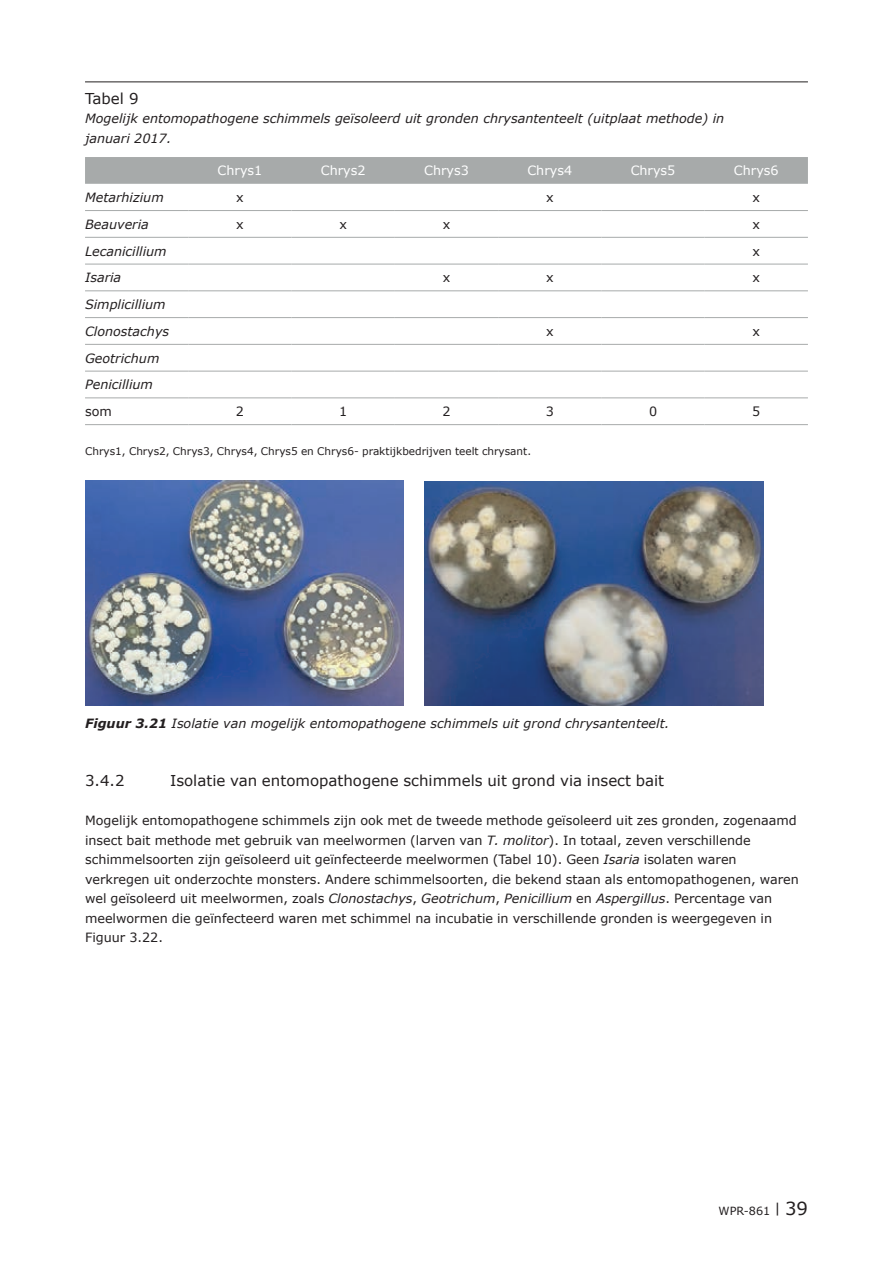
<style>
.page{position:relative;width:893px;height:1263px;background:#fff}
.page>*{position:absolute;margin:0;border:0;box-sizing:border-box;transform-origin:0 0}
.t1{font:15px "Verdana";color:#231f20}
.t2{font:12.75px/19.5px "Verdana";color:#231f20}
.t3{font:italic 12.75px/26.7px "Verdana";color:#231f20}
.t4{font:12.75px "Verdana";color:#fff}
.t5{font:11.25px "Verdana";color:#231f20}
.t6{font:10.5px "Verdana";color:#231f20}
.s1{font-weight:700}
.s2{font-style:italic}
.s3{font-size:18px}
</style>
<div class="page">
<hr style="left:85px;top:82px;width:723px;height:1px;background:#231f20">
<div style="left:85px;top:157px;width:723px;height:27px;background:#a7aaaa"></div>
<hr style="left:85px;top:210px;width:103px;height:1px;background:#a7aaaa">
<hr style="left:188px;top:210px;width:104px;height:1px;background:#a7aaaa">
<hr style="left:292px;top:210px;width:103px;height:1px;background:#a7aaaa">
<hr style="left:395px;top:210px;width:103px;height:1px;background:#a7aaaa">
<hr style="left:498px;top:210px;width:103px;height:1px;background:#a7aaaa">
<hr style="left:601px;top:210px;width:104px;height:1px;background:#a7aaaa">
<hr style="left:705px;top:210px;width:103px;height:1px;background:#a7aaaa">
<hr style="left:85px;top:237px;width:103px;height:1px;background:#a7aaaa">
<hr style="left:188px;top:237px;width:104px;height:1px;background:#a7aaaa">
<hr style="left:292px;top:237px;width:103px;height:1px;background:#a7aaaa">
<hr style="left:395px;top:237px;width:103px;height:1px;background:#a7aaaa">
<hr style="left:498px;top:237px;width:103px;height:1px;background:#a7aaaa">
<hr style="left:601px;top:237px;width:104px;height:1px;background:#a7aaaa">
<hr style="left:705px;top:237px;width:103px;height:1px;background:#a7aaaa">
<hr style="left:85px;top:264px;width:103px;height:1px;background:#a7aaaa">
<hr style="left:188px;top:264px;width:104px;height:1px;background:#a7aaaa">
<hr style="left:292px;top:264px;width:103px;height:1px;background:#a7aaaa">
<hr style="left:395px;top:264px;width:103px;height:1px;background:#a7aaaa">
<hr style="left:498px;top:264px;width:103px;height:1px;background:#a7aaaa">
<hr style="left:601px;top:264px;width:104px;height:1px;background:#a7aaaa">
<hr style="left:705px;top:264px;width:103px;height:1px;background:#a7aaaa">
<hr style="left:85px;top:290px;width:103px;height:1px;background:#a7aaaa">
<hr style="left:188px;top:290px;width:104px;height:1px;background:#a7aaaa">
<hr style="left:292px;top:290px;width:103px;height:1px;background:#a7aaaa">
<hr style="left:395px;top:290px;width:103px;height:1px;background:#a7aaaa">
<hr style="left:498px;top:290px;width:103px;height:1px;background:#a7aaaa">
<hr style="left:601px;top:290px;width:104px;height:1px;background:#a7aaaa">
<hr style="left:705px;top:290px;width:103px;height:1px;background:#a7aaaa">
<hr style="left:85px;top:317px;width:103px;height:1px;background:#a7aaaa">
<hr style="left:188px;top:317px;width:104px;height:1px;background:#a7aaaa">
<hr style="left:292px;top:317px;width:103px;height:1px;background:#a7aaaa">
<hr style="left:395px;top:317px;width:103px;height:1px;background:#a7aaaa">
<hr style="left:498px;top:317px;width:103px;height:1px;background:#a7aaaa">
<hr style="left:601px;top:317px;width:104px;height:1px;background:#a7aaaa">
<hr style="left:705px;top:317px;width:103px;height:1px;background:#a7aaaa">
<hr style="left:85px;top:344px;width:103px;height:1px;background:#a7aaaa">
<hr style="left:188px;top:344px;width:104px;height:1px;background:#a7aaaa">
<hr style="left:292px;top:344px;width:103px;height:1px;background:#a7aaaa">
<hr style="left:395px;top:344px;width:103px;height:1px;background:#a7aaaa">
<hr style="left:498px;top:344px;width:103px;height:1px;background:#a7aaaa">
<hr style="left:601px;top:344px;width:104px;height:1px;background:#a7aaaa">
<hr style="left:705px;top:344px;width:103px;height:1px;background:#a7aaaa">
<hr style="left:85px;top:371px;width:103px;height:1px;background:#a7aaaa">
<hr style="left:188px;top:371px;width:104px;height:1px;background:#a7aaaa">
<hr style="left:292px;top:371px;width:103px;height:1px;background:#a7aaaa">
<hr style="left:395px;top:371px;width:103px;height:1px;background:#a7aaaa">
<hr style="left:498px;top:371px;width:103px;height:1px;background:#a7aaaa">
<hr style="left:601px;top:371px;width:104px;height:1px;background:#a7aaaa">
<hr style="left:705px;top:371px;width:103px;height:1px;background:#a7aaaa">
<hr style="left:85px;top:397px;width:103px;height:1px;background:#a7aaaa">
<hr style="left:188px;top:397px;width:104px;height:1px;background:#a7aaaa">
<hr style="left:292px;top:397px;width:103px;height:1px;background:#a7aaaa">
<hr style="left:395px;top:397px;width:103px;height:1px;background:#a7aaaa">
<hr style="left:498px;top:397px;width:103px;height:1px;background:#a7aaaa">
<hr style="left:601px;top:397px;width:104px;height:1px;background:#a7aaaa">
<hr style="left:705px;top:397px;width:103px;height:1px;background:#a7aaaa">
<hr style="left:85px;top:424px;width:103px;height:1px;background:#a7aaaa">
<hr style="left:188px;top:424px;width:104px;height:1px;background:#a7aaaa">
<hr style="left:292px;top:424px;width:103px;height:1px;background:#a7aaaa">
<hr style="left:395px;top:424px;width:103px;height:1px;background:#a7aaaa">
<hr style="left:498px;top:424px;width:103px;height:1px;background:#a7aaaa">
<hr style="left:601px;top:424px;width:104px;height:1px;background:#a7aaaa">
<hr style="left:705px;top:424px;width:103px;height:1px;background:#a7aaaa">
<img style="left:85px;top:481px;width:319px;height:224px">
<img style="left:425px;top:482px;width:338px;height:223px">
<p class="t1" style="left:85px;top:88px;width:55px">Tabel 9</p>
<p class="t3" style="left:85px;top:108px;width:641px;line-height:19.5px">Mogelijk entomopathogene schimmels geïsoleerd uit gronden chrysantenteelt (uitplaat methode) in januari 2017.</p>
<p class="t4" style="left:218px;top:162px;width:46px">Chrys1</p>
<p class="t4" style="left:321px;top:162px;width:46px">Chrys2</p>
<p class="t4" style="left:424px;top:162px;width:46px">Chrys3</p>
<p class="t4" style="left:527px;top:162px;width:46px">Chrys4</p>
<p class="t4" style="left:631px;top:162px;width:46px">Chrys5</p>
<p class="t4" style="left:734px;top:162px;width:46px">Chrys6</p>
<p class="t3" style="left:85px;top:184px;width:80px">Metarhizium</p>
<p class="t2" style="left:236px;top:188px;width:9px">x</p>
<p class="t2" style="left:546px;top:188px;width:9px">x</p>
<p class="t2" style="left:752px;top:188px;width:9px">x</p>
<p class="t3" style="left:85px;top:211px;width:65px">Beauveria</p>
<p class="t2" style="left:236px;top:214px;width:9px">x</p>
<p class="t2" style="left:339px;top:214px;width:9px">x</p>
<p class="t2" style="left:443px;top:214px;width:9px">x</p>
<p class="t2" style="left:752px;top:214px;width:9px">x</p>
<p class="t3" style="left:85px;top:237px;width:83px">Lecanicillium</p>
<p class="t2" style="left:752px;top:241px;width:9px">x</p>
<p class="t3" style="left:85px;top:264px;width:38px">Isaria</p>
<p class="t2" style="left:443px;top:268px;width:9px">x</p>
<p class="t2" style="left:546px;top:268px;width:9px">x</p>
<p class="t2" style="left:752px;top:268px;width:9px">x</p>
<p class="t3" style="left:85px;top:291px;width:86px">Simplicillium<br>Clonostachys</p>
<p class="t2" style="left:546px;top:321px;width:9px">x</p>
<p class="t2" style="left:752px;top:321px;width:9px">x</p>
<p class="t3" style="left:85px;top:344px;width:76px">Geotrichum<br>Penicillium</p>
<p class="t2" style="left:85px;top:402px;width:28px">som</p>
<p class="t2" style="left:236px;top:402px;width:10px">2</p>
<p class="t2" style="left:339px;top:402px;width:10px">1</p>
<p class="t2" style="left:442px;top:402px;width:10px">2</p>
<p class="t2" style="left:546px;top:402px;width:10px">3</p>
<p class="t2" style="left:649px;top:402px;width:10px">0</p>
<p class="t2" style="left:752px;top:402px;width:10px">5</p>
<p class="t6" style="left:85px;top:443px;width:448px">Chrys1, Chrys2, Chrys3, Chrys4, Chrys5 en Chrys6- praktijkbedrijven teelt chrysant.</p>
<p class="t3" style="left:85px;top:709px;width:586px"><span class="s1">Figuur 3.21</span> Isolatie van mogelijk entomopathogene schimmels uit grond chrysantenteelt.</p>
<p class="t1" style="left:85px;top:770px;width:41px">3.4.2</p>
<p class="t1" style="left:170px;top:770px;width:496px">Isolatie van entomopathogene schimmels uit grond via insect bait</p>
<p class="t2" style="left:85px;top:810px;width:715px">Mogelijk entomopathogene schimmels zijn ook met de tweede methode geïsoleerd uit zes gronden, zogenaamd insect bait methode met gebruik van meelwormen (larven van <span class="s2">T. molitor</span>). In totaal, zeven verschillende schimmelsoorten zijn geïsoleerd uit geïnfecteerde meelwormen (Tabel 10). Geen <span class="s2">Isaria</span> isolaten waren verkregen uit onderzochte monsters. Andere schimmelsoorten, die bekend staan als entomopathogenen, waren wel geïsoleerd uit meelwormen, zoals <span class="s2">Clonostachys</span>, <span class="s2">Geotrichum</span>, <span class="s2">Penicillium</span> en <span class="s2">Aspergillus</span>. Percentage van meelwormen die geïnfecteerd waren met schimmel na incubatie in verschillende gronden is weergegeven in Figuur 3.22.</p>
<p class="t5" style="left:719px;top:1203px;width:91px">WPR-861 <sup>|</sup> <span class="s3">39</span></p>
</div>
